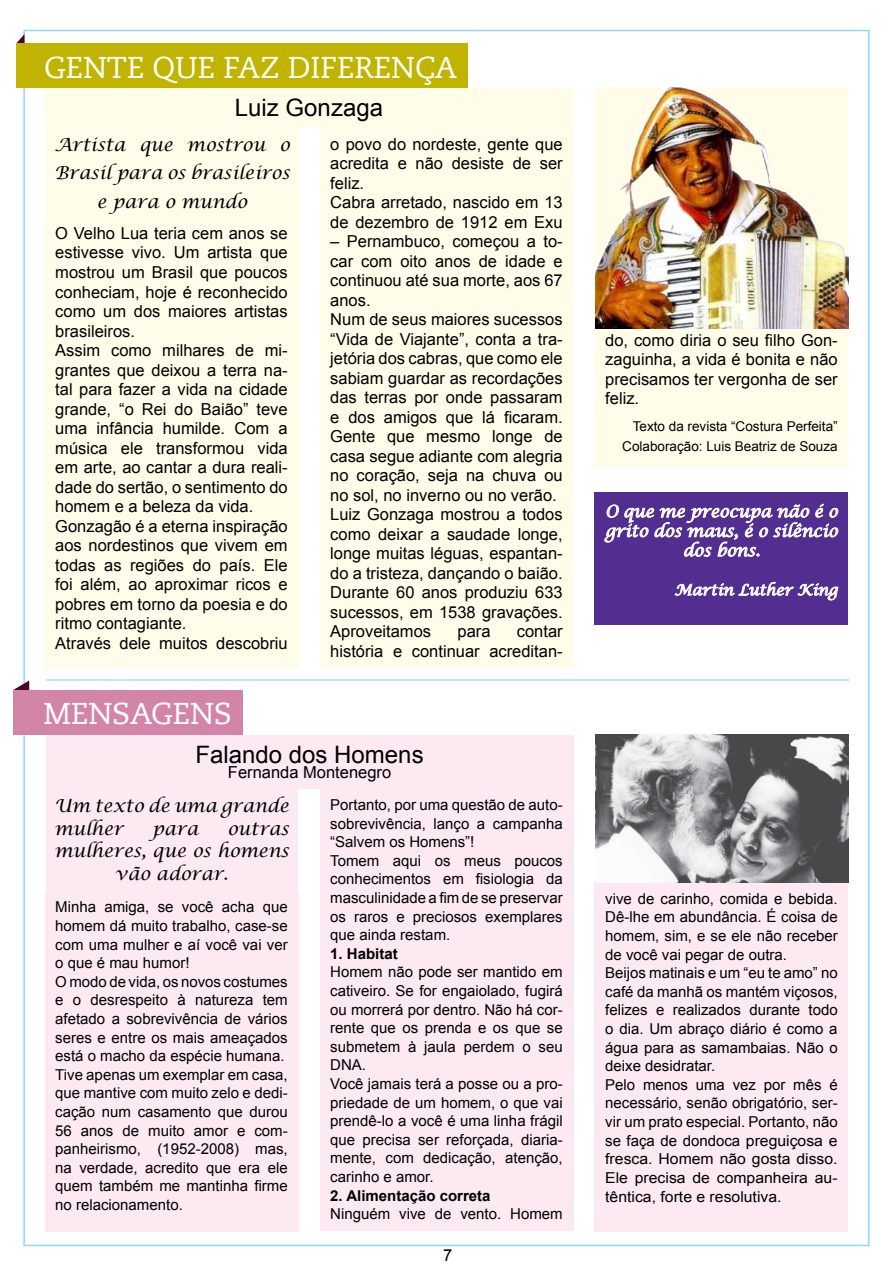
<style>
.page{position:relative;width:893px;height:1276px;background:#fff}
.page>*{position:absolute;margin:0;border:0;box-sizing:border-box;transform-origin:0 0}
.t1{font:30px "Caecilia LT Std";color:#fff}
.t2{font:24px "Arial";color:#000}
.t3{font:italic 18px/28.5px "Lucida Calligraphy";color:#000;text-align:center}
.t4{font:16.5px/19.5px "Arial";color:#000}
.t5{font:italic 16.5px/19.5px "Lucida Calligraphy";color:#fff;text-align:center}
.t6{font:16.5px "Arial";color:#000}
.t7{font:15px/18.6px "Arial";color:#000}
.t8{font:700 15px "Arial";color:#000}
.t9{font:italic 15px "Lucida Calligraphy";color:#fff}
.t10{font:13.5px/19.5px "Arial";color:#000;text-align:right}
</style>
<div class="page">
<div style="left:23px;top:30px;width:847px;height:1216px;background:#fff;border:1px solid #8ed8f8"></div>
<div style="left:45px;top:890px;width:253px;height:341px;background:#fde9f1"></div>
<div style="left:320px;top:788px;width:253px;height:443px;background:#fde9f1"></div>
<div style="left:595px;top:882px;width:253px;height:349px;background:#fde9f1"></div>
<div style="left:46px;top:734px;width:527px;height:54px;background:#fde9f1"></div>
<div style="left:45px;top:88px;width:528px;height:39px;background:#fffde9"></div>
<div style="left:45px;top:216px;width:253px;height:452px;background:#fffde9"></div>
<div style="left:320px;top:127px;width:253px;height:541px;background:#fffde9"></div>
<div style="left:595px;top:323px;width:253px;height:145px;background:#fffde9"></div>
<img style="left:596px;top:87px;width:252px;height:241px">
<div style="left:46px;top:127px;width:252px;height:89px;background:#fffde9"></div>
<div style="left:46px;top:788px;width:251px;height:102px;background:#fde9f1"></div>
<hr style="left:46px;top:679px;width:804px;height:1px;background:#8ed8f8">
<svg style="left:13px;top:680px;width:16px;height:10px"></svg>
<div style="left:13px;top:690px;width:229px;height:44px;background:#d385a9"></div>
<svg style="left:16px;top:34px;width:8px;height:10px"></svg>
<div style="left:16px;top:44px;width:452px;height:44px;background:#c1b400"></div>
<img style="left:596px;top:734px;width:252px;height:148px">
<div style="left:595px;top:492px;width:253px;height:133px;background:#522e91"></div>
<svg style="left:604px;top:503px;width:235px;height:54px"></svg>
<svg style="left:674px;top:581px;width:165px;height:20px"></svg>
<h1 class="t1" style="left:44px;top:50px;width:414px">GENTE QUE FAZ DIFERENÇA</h1>
<h2 class="t2" style="left:235px;top:92px;width:150px">Luiz Gonzaga</h2>
<p class="t3" style="left:54px;top:131px;width:237px">Artista que mostrou o<br>Brasil para os brasileiros e para o mundo</p>
<p class="t4" style="left:55px;top:224px;width:234px">O Velho Lua teria cem anos se estivesse vivo. Um artista que mostrou um Brasil que poucos conheciam, hoje é reconhecido como um dos maiores artistas brasileiros.<br>Assim como milhares de mi&shy;grantes que deixou a terra na&shy;tal para fazer a vida na cidade grande, “o Rei do Baião” teve uma infância humilde. Com a música ele transformou vida em arte, ao cantar a dura reali&shy;dade do sertão, o sentimento do homem e a beleza da vida.<br>Gonzagão é a eterna inspiração aos nordestinos que vivem em todas as regiões do país. Ele foi além, ao aproximar ricos e pobres em torno da poesia e do ritmo contagiante.<br>Através dele muitos descobriu</p>
<h1 class="t1" style="left:43px;top:696px;width:190px">MENSAGENS</h1>
<p class="t4" style="left:330px;top:134px;width:234px">o povo do nordeste, gente que acredita e não desiste de ser feliz.<br>Cabra arretado, nascido em 13 de dezembro de 1912 em Exu</p>
<p class="t4" style="left:330px;top:232px;width:234px">– Pernambuco, começou a to&shy;car com oito anos de idade e continuou até sua morte, aos 67 anos.<br>Num de seus maiores sucessos “Vida de Viajante”, conta a tra&shy;jetória dos cabras, que como ele sabiam guardar as recordações das terras por onde passaram e dos amigos que lá ficaram.<br>Gente que mesmo longe de casa segue adiante com alegria no coração, seja na chuva ou no sol, no inverno ou no verão.<br>Luiz Gonzaga mostrou a todos como deixar a saudade longe, longe muitas léguas, espantan&shy;do a tristeza, dançando o baião.<br>Durante 60 anos produziu 633 sucessos, em 1538 gravações.<br>Aproveitamos</p>
<p class="t4" style="left:330px;top:622px;width:234px;text-align:right">contar<br>história e continuar acreditan-</p>
<p class="t4" style="left:457px;top:622px;width:35px">para</p>
<h2 class="t2" style="left:196px;top:738px;width:230px">Falando dos Homens</h2>
<p class="t4" style="left:228px;top:762px;width:165px">Fernanda Montenegro</p>
<p class="t3" style="left:54px;top:795px;width:236px;line-height:22.5px;text-align:left">Um texto de uma grande mulher</p>
<p class="t3" style="left:152px;top:815px;width:48px">para</p>
<p class="t3" style="left:227px;top:815px;width:63px">outras</p>
<p class="t3" style="left:54px;top:837px;width:236px">mulheres, que os homens</p>
<p class="t3" style="left:115px;top:860px;width:115px">vão adorar.</p>
<p class="t7" style="left:55px;top:898px;width:234px">Minha amiga, se você acha que homem dá muito trabalho, case-se com uma mulher e aí você vai ver o que é mau humor!<br>O modo de vida, os novos costumes e o desrespeito à natureza tem afetado a sobrevivência de vários seres e entre os mais ameaçados está o macho da espécie humana.<br>Tive apenas um exemplar em casa, que mantive com muito zelo e dedi&shy;cação num casamento que durou<br>56 anos de muito amor e com&shy;panheirismo, (1952-2008) mas, na verdade, acredito que era ele quem também me mantinha firme no relacionamento.</p>
<p class="t7" style="left:330px;top:795px;width:234px">Portanto, por uma questão de auto&shy;sobrevivência, lanço a campanha “Salvem os Homens”!<br>Tomem aqui os meus poucos conhecimentos em fisiologia da masculinidade a fim de se preservar os raros e preciosos exemplares que ainda restam.</p>
<p class="t8" style="left:330px;top:943px;width:69px">1. Habitat</p>
<p class="t7" style="left:330px;top:963px;width:234px">Homem não pode ser mantido em cativeiro. Se for engaiolado, fugirá ou morrerá por dentro. Não há cor&shy;rente que os prenda e os que se submetem à jaula perdem o seu<br>DNA.<br>Você jamais terá a posse ou a pro&shy;priedade de um homem, o que vai prendê-lo a você é uma linha frágil que precisa ser reforçada, diaria&shy;mente, com dedicação, atenção, carinho e amor.</p>
<p class="t8" style="left:330px;top:1185px;width:162px">2. Alimentação correta</p>
<p class="t7" style="left:330px;top:1205px;width:234px">Ninguém vive de vento. Homem</p>
<p class="t6" style="left:443px;top:1244px;width:11px">7</p>
<p class="t4" style="left:605px;top:330px;width:234px;text-align:justify">do, como diria o seu filho Gon&shy;zaguinha, a vida é bonita e não precisamos ter vergonha de ser feliz.</p>
<p class="t10" style="left:622px;top:417px;width:217px">Texto da revista “Costura Perfeita”<br>Colaboração: Luis Beatriz de Souza</p>
<p class="t5" style="left:605px;top:502px;width:234px">O que me preocupa não é o grito dos maus, é o silêncio dos bons.</p>
<p class="t9" style="left:674px;top:581px;width:165px">Martin Luther King</p>
<p class="t7" style="left:605px;top:889px;width:234px">vive de carinho, comida e bebida.<br>Dê-lhe em abundância. É coisa de homem, sim, e se ele não receber de você vai pegar de outra.<br>Beijos matinais e um “eu te amo” no café da manhã os mantém viçosos, felizes e realizados durante todo o dia. Um abraço diário é como a água para as samambaias. Não o deixe desidratar.<br>Pelo menos uma vez por mês é necessário, senão obrigatório, ser&shy;vir um prato especial. Portanto, não se faça de dondoca preguiçosa e fresca. Homem não gosta disso.<br>Ele precisa de companheira au&shy;têntica, forte e resolutiva.</p>
</div>
